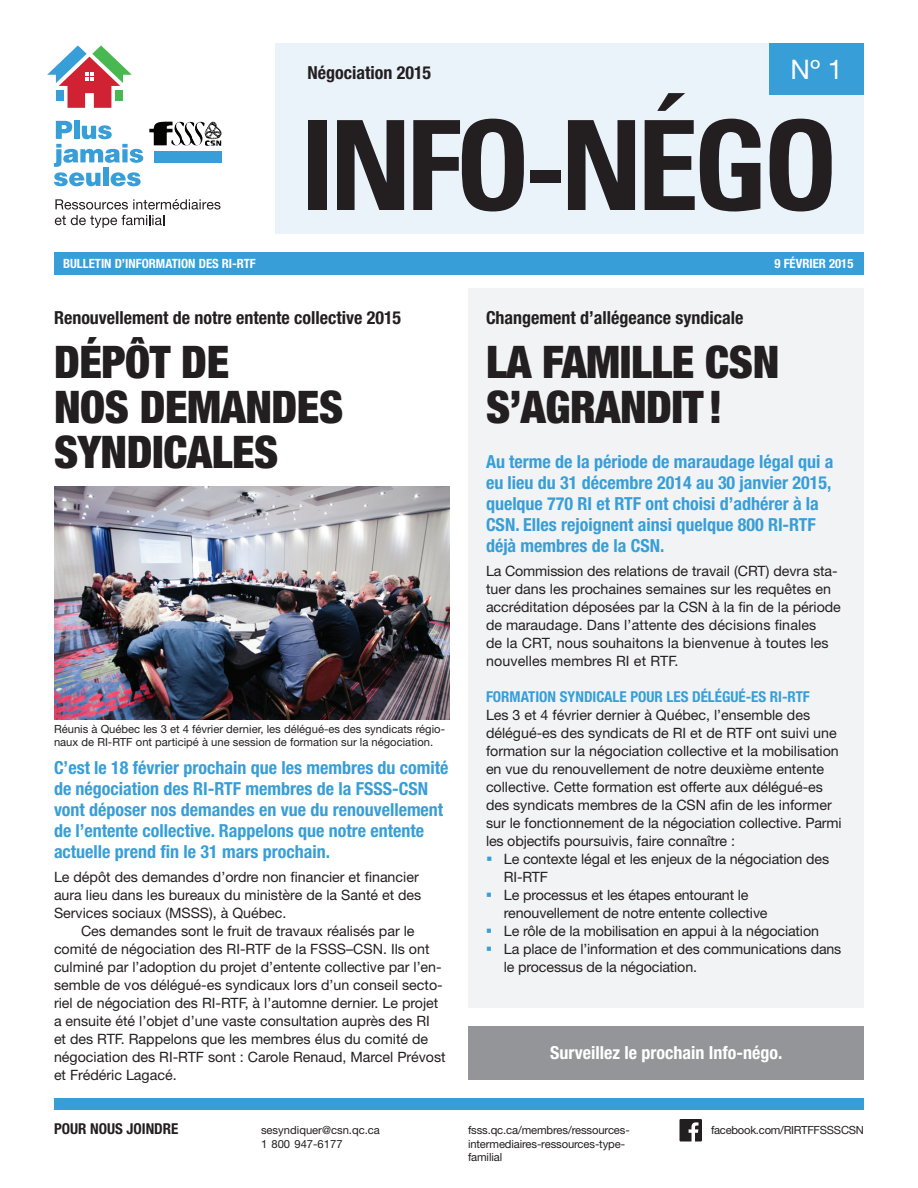
<style>
.page{position:relative;width:918px;height:1188px;background:#fff}
.page>*{position:absolute;margin:0;border:0;box-sizing:border-box;transform-origin:0 0}
.t1{font:700 condensed 124.5px "Univers LT Std";letter-spacing:-.05em;color:#231f20}
.t2{font:900 condensed 45px/45px "Helvetica Neue LT Std";letter-spacing:-.01em;color:#231f20}
.t3{font:27px "Helvetica Neue LT Std";color:#fff}
.t4{font:700 condensed 18px/21px "Helvetica Neue LT Std";color:#389ed7}
.t5{font:700 condensed 18px "Helvetica Neue LT Std";color:#231f20}
.t6{font:700 condensed 18px "Helvetica Neue LT Std";color:#fff}
.t7{font:700 condensed 15px "Helvetica Neue LT Std";color:#389ed7}
.t8{font:700 condensed 15px "Helvetica Neue LT Std";color:#231f20}
.t9{font:14.25px/18px "Helvetica Neue LT Std";color:#231f20}
.t10{font:700 condensed 12.75px "Helvetica Neue LT Std";color:#fff}
.t11{font:11.25px/13.5px "Helvetica Neue LT Std";color:#231f20}
.t12{font:11.25px "Helvetica Neue LT Std";letter-spacing:-.02em;color:#231f20}
.s1{color:#389ed7}
</style>
<div class="page">
<div style="left:275px;top:43px;width:589px;height:191px;background:#eaf2fa"></div>
<div style="left:770px;top:43px;width:94px;height:52px;background:#389ed7"></div>
<svg style="left:54px;top:121px;width:89px;height:65px"></svg>
<div style="left:154px;top:151px;width:67px;height:11px;background:#389ed7"></div>
<svg style="left:55px;top:199px;width:166px;height:29px"></svg>
<svg style="left:47px;top:45px;width:85px;height:63px"></svg>
<img style="left:149px;top:122px;width:64px;height:23px">
<div style="left:54px;top:252px;width:810px;height:22px;background:#389ed7"></div>
<div style="left:54px;top:1098px;width:810px;height:11px;background:#389ed7"></div>
<svg style="left:680px;top:1119px;width:22px;height:23px"></svg>
<img style="left:54px;top:486px;width:396px;height:234px">
<div style="left:468px;top:288px;width:396px;height:720px;background:#f2f3f4"></div>
<div style="left:468px;top:1026px;width:396px;height:54px;background:#939598"></div>
<h3 class="t3" style="left:791px;top:53px;width:54px">No 1</h3>
<p class="t5" style="left:308px;top:62px;width:125px">Négociation 2015</p>
<h1 class="t1" style="left:301px;top:89px;width:540px">INFO-NÉGO</h1>
<p class="t10" style="left:63px;top:256px;width:194px">BULLETIN D’INFORMATION DES RI-RTF</p>
<p class="t10" style="left:775px;top:256px;width:80px">9 FÉVRIER 2015</p>
<p class="t5" style="left:54px;top:307px;width:349px">Renouvellement de notre entente collective 2015</p>
<h2 class="t2" style="left:54px;top:339px;width:291px">DÉPÔT DE<br>NOS DEMANDES<br>SYNDICALES</h2>
<p class="t11" style="left:54px;top:722px;width:393px">Réunis à Québec les 3 et 4 février dernier, les délégué-es des syndicats régio&shy;naux de RI-RTF ont participé à une session de formation sur la négociation.</p>
<p class="t4" style="left:54px;top:757px;width:396px">C’est le 18 février prochain que les membres du comité de négociation des RI-RTF membres de la FSSS-CSN vont déposer nos demandes en vue du renouvellement de l’entente collective. Rappelons que notre entente actuelle prend fin le 31 mars prochain.</p>
<p class="t9" style="left:54px;top:868px;width:369px">Le dépôt des demandes d’ordre non financier et financier aura lieu dans les bureaux du ministère de la Santé et des<br>Services sociaux (MSSS), à Québec.</p>
<p class="t9" style="left:54px;top:922px;width:393px;text-indent:27px">Ces demandes sont le fruit de travaux réalisés par le comité de négociation des RI-RTF de la FSSS–CSN. Ils ont culminé par l’adoption du projet d’entente collective par l’en&shy;semble de vos délégué-es syndicaux lors d’un conseil secto&shy;riel de négociation des RI-RTF, à l’automne dernier. Le projet a ensuite été l’objet d’une vaste consultation auprès des RI<br>et des RTF. Rappelons que les membres élus du comité de négociation des RI-RTF sont : Carole Renaud, Marcel Prévost et Frédéric Lagacé.</p>
<p class="t5" style="left:486px;top:307px;width:259px">Changement d’allégeance syndicale</p>
<h2 class="t2" style="left:486px;top:339px;width:295px">LA FAMILLE CSN<br>S’AGRANDIT!</h2>
<p class="t4" style="left:486px;top:451px;width:349px">Au terme de la période de maraudage légal qui a eu lieu du 31 décembre 2014 au 30 janvier 2015, quelque 770 RI et RTF ont choisi d’adhérer à la CSN. Elles rejoignent ainsi quelque 800 RI-RTF déjà membres de la CSN.</p>
<p class="t9" style="left:486px;top:562px;width:356px">La Commission des relations de travail (CRT) devra sta&shy;tuer dans les prochaines semaines sur les requêtes en accréditation déposées par la CSN à la fin de la période de maraudage. Dans l’attente des décisions finales<br>de la CRT, nous souhaitons la bienvenue à toutes les nouvelles membres RI et RTF.</p>
<p class="t7" style="left:486px;top:688px;width:325px">FORMATION SYNDICALE POUR LES DÉLÉGUÉ-ES RI-RTF</p>
<p class="t9" style="left:486px;top:706px;width:357px">Les 3 et 4 février dernier à Québec, l’ensemble des délégué-es des syndicats de RI et de RTF ont suivi une formation sur la négociation collective et la mobilisation en vue du renouvellement de notre deuxième entente collective. Cette formation est offerte aux délégué-es des syndicats membres de la CSN afin de les informer sur le fonctionnement de la négociation collective. Parmi les objectifs poursuivis, faire connaître :</p>
<p class="t9" style="left:504px;top:850px;width:327px;text-indent:-18px"><span class="s1">▪</span> Le contexte légal et les enjeux de la négociation des<br>RI-RTF</p>
<p class="t9" style="left:504px;top:886px;width:265px;text-indent:-18px"><span class="s1">▪</span> Le processus et les étapes entourant le renouvellement de notre entente collective</p>
<p class="t9" style="left:486px;top:922px;width:335px"><span class="s1">▪</span> Le rôle de la mobilisation en appui à la négociation</p>
<p class="t9" style="left:504px;top:940px;width:339px;text-indent:-18px"><span class="s1">▪</span> La place de l’information et des communications dans le processus de la négociation.</p>
<p class="t6" style="left:550px;top:1042px;width:234px">Surveillez le prochain Info-négo.</p>
<p class="t8" style="left:54px;top:1120px;width:126px">POUR NOUS JOINDRE</p>
<p class="t11" style="left:468px;top:1123px;width:163px">fsss.qc.ca/membres/ressources&shy;intermediaires-ressources-type&shy;familial</p>
<p class="t11" style="left:261px;top:1123px;width:121px">sesyndiquer@csn.qc.ca</p>
<p class="t12" style="left:711px;top:1123px;width:155px">facebook.com/RIRTFFSSSCSN</p>
<p class="t11" style="left:261px;top:1137px;width:83px">1 800 947-6177</p>
</div>
